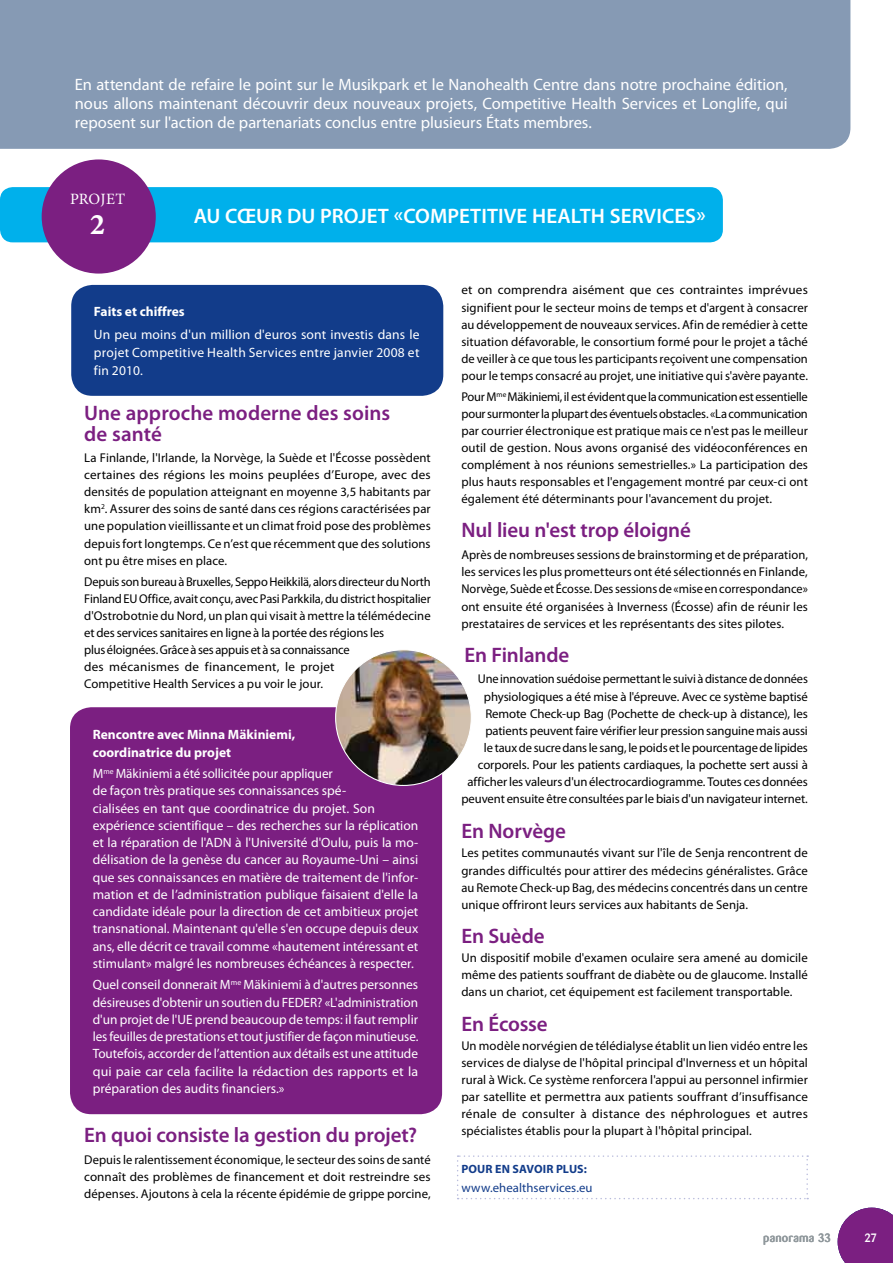
<style>
.page{position:relative;width:893px;height:1263px;background:#fff}
.page>*{position:absolute;margin:0;border:0;box-sizing:border-box;transform-origin:0 0}
.t1{font:30px "Minion Pro Bold Capt";color:#fff}
.t2{font:600 21px/21px "Myriad Pro";letter-spacing:-.005em;color:#7b1f81}
.t3{font:600 21px "Myriad Pro";letter-spacing:.005em;color:#fff}
.t4{font:16.5px/18.8px "Myriad Pro";letter-spacing:-.005em;color:#fff;text-align:justify}
.t5{font:15.75px "Minion Pro";letter-spacing:.01em;color:#fff}
.t6{font:13.5px/17.2px "Myriad Pro";color:#fff;text-align:justify}
.t7{font:700 13.5px/18px "Myriad Pro";color:#fff}
.t8{font:12.75px/17.1px "Myriad Pro";letter-spacing:-.005em;color:#000;text-align:justify}
.t9{font:12.75px "Myriad Pro";letter-spacing:.005em;color:#123c8a}
.t10{font:700 12px "Myriad Pro";color:#123c8a}
.t11{font:500 12px "Barmeno";letter-spacing:.02em;color:#90989c}
.t12{font:500 12px "Barmeno";color:#fff}
</style>
<div class="page">
<div style="left:0;top:0;width:850px;height:149px;background:#869ab4"></div>
<svg style="left:838px;top:1208px;width:55px;height:55px;background:#87358d"></svg>
<div style="left:0;top:187px;width:723px;height:55px;background:#00b0eb;border-radius:13px"></div>
<div style="left:42px;top:159px;width:114px;height:115px;background:#7b1f81;border-radius:50%"></div>
<div style="left:71px;top:285px;width:372px;height:111px;background:#123c8a;border-radius:21px"></div>
<div style="left:70px;top:707px;width:372px;height:407px;background:#7b1f81;border-radius:21px"></div>
<svg style="left:457px;top:1155px;width:351px;height:44px"></svg>
<img style="left:336px;top:650px;width:135px;height:135px;border-radius:68px">
<p class="t4" style="left:75px;top:76px;width:714px">En attendant de refaire le point sur le Musikpark et le Nanohealth Centre dans notre prochaine édition, nous allons maintenant découvrir deux nouveaux projets, Competitive Health Services et Longlife, qui reposent sur l'action de partenariats conclus entre plusieurs États membres.</p>
<p class="t5" style="left:70px;top:188px;width:57px">PROJET</p>
<h1 class="t1" style="left:90px;top:206px;width:17px">2</h1>
<h2 class="t3" style="left:194px;top:204px;width:514px">AU CŒUR DU PROJET «COMPETITIVE HEALTH SERVICES»</h2>
<p class="t7" style="left:94px;top:303px;width:92px">Faits et chiffres</p>
<p class="t6" style="left:94px;top:325px;width:327px;line-height:18px">Un peu moins d'un million d'euros sont investis dans le projet Competitive Health Services entre janvier 2008 et fin 2010.</p>
<h2 class="t2" style="left:84px;top:403px;width:308px">Une approche moderne des soins de santé</h2>
<p class="t8" style="left:84px;top:450px;width:348px">La Finlande, l'Irlande, la Norvège, la Suède et l'Écosse possèdent certaines des régions les moins peuplées d’Europe, avec des densités de population atteignant en moyenne 3,5 habitants par km<sup>2</sup>. Assurer des soins de santé dans ces régions caractérisées par une population vieillissante et un climat froid pose des problèmes depuis fort longtemps. Ce n’est que récemment que des solutions ont pu être mises en place.</p>
<p class="t8" style="left:84px;top:573px;width:348px;text-align:left">Depuis son bureau à Bruxelles, Seppo Heikkilä, alors directeur du North Finland EU Office, avait conçu, avec Pasi Parkkila, du district hospitalier d'Ostrobotnie du Nord, un plan qui visait à mettre la télémédecine et des services sanitaires en ligne à la portée des régions les<br>plus éloignées. Grâce à ses appuis et à sa connaissance<br>des mécanismes de financement, le projet<br>Competitive Health Services a pu voir le jour.</p>
<p class="t7" style="left:93px;top:725px;width:204px">Rencontre avec Minna Mäkiniemi, coordinatrice du projet</p>
<p class="t6" style="left:93px;top:765px;width:327px;text-align:left">M<sup>me</sup> Mäkiniemi a été sollicitée pour appliquer<br>de façon très pratique ses connaissances spé-<br>cialisées en tant que coordinatrice du projet. Son expérience scientifique – des recherches sur la réplication et la réparation de l'ADN à l'Université d'Oulu, puis la mo&shy;délisation de la genèse du cancer au Royaume-Uni – ainsi que ses connaissances en matière de traitement de l'infor&shy;mation et de l’administration publique faisaient d'elle la candidate idéale pour la direction de cet ambitieux projet transnational. Maintenant qu'elle s'en occupe depuis deux ans, elle décrit ce travail comme «hautement intéressant et stimulant» malgré les nombreuses échéances à respecter.</p>
<p class="t6" style="left:93px;top:976px;width:327px">Quel conseil donnerait M<sup>me</sup> Mäkiniemi à d'autres personnes désireuses d'obtenir un soutien du FEDER? «L'administration d'un projet de l'UE prend beaucoup de temps: il faut remplir les feuilles de prestations et tout justifier de façon minutieuse.<br>Toutefois, accorder de l’attention aux détails est une attitude qui paie car cela facilite la rédaction des rapports et la préparation des audits financiers.»</p>
<h2 class="t2" style="left:84px;top:1125px;width:334px">En quoi consiste la gestion du projet?</h2>
<p class="t8" style="left:84px;top:1151px;width:348px">Depuis le ralentissement économique, le secteur des soins de santé connaît des problèmes de financement et doit restreindre ses dépenses. Ajoutons à cela la récente épidémie de grippe porcine,</p>
<p class="t8" style="left:461px;top:282px;width:348px">et on comprendra aisément que ces contraintes imprévues signifient pour le secteur moins de temps et d'argent à consacrer au développement de nouveaux services. Afin de remédier à cette situation défavorable, le consortium formé pour le projet a tâché de veiller à ce que tous les participants reçoivent une compensation pour le temps consacré au projet, une initiative qui s'avère payante.</p>
<p class="t8" style="left:461px;top:389px;width:348px">Pour M<sup>me</sup> Mäkiniemi, il est évident que la communication est essentielle pour surmonter la plupart des éventuels obstacles. «La communication par courrier électronique est pratique mais ce n'est pas le meilleur outil de gestion. Nous avons organisé des vidéoconférences en complément à nos réunions semestrielles.» La participation des plus hauts responsables et l'engagement montré par ceux-ci ont également été déterminants pour l'avancement du projet.</p>
<h2 class="t2" style="left:461px;top:520px;width:231px">Nul lieu n'est trop éloigné</h2>
<p class="t8" style="left:461px;top:546px;width:348px">Après de nombreuses sessions de brainstorming et de préparation, les services les plus prometteurs ont été sélectionnés en Finlande, Norvège, Suède et Écosse. Des sessions de «mise en correspondance» ont ensuite été organisées à Inverness (Écosse) afin de réunir les prestataires de services et les représentants des sites pilotes.</p>
<h2 class="t2" style="left:464px;top:645px;width:106px">En Finlande</h2>
<p class="t8" style="left:461px;top:671px;width:348px;text-align:right">Une innovation suédoise permettant le suivi à distance de données physiologiques a été mise à l'épreuve. Avec ce système baptisé Remote Check-up Bag (Pochette de check-up à distance), les patients peuvent faire vérifier leur pression sanguine mais aussi<br>le taux de sucre dans le sang, le poids et le pourcentage de lipides corporels. Pour les patients cardiaques, la pochette sert aussi à afficher les valeurs d'un électrocardiogramme. Toutes ces données peuvent ensuite être consultées par le biais d'un navigateur internet.</p>
<h2 class="t2" style="left:461px;top:821px;width:106px">En Norvège</h2>
<p class="t8" style="left:461px;top:845px;width:348px">Les petites communautés vivant sur l'île de Senja rencontrent de grandes difficultés pour attirer des médecins généralistes. Grâce au Remote Check-up Bag, des médecins concentrés dans un centre unique offriront leurs services aux habitants de Senja.</p>
<h2 class="t2" style="left:461px;top:926px;width:85px">En Suède</h2>
<p class="t8" style="left:461px;top:950px;width:348px">Un dispositif mobile d'examen oculaire sera amené au domicile même des patients souffrant de diabète ou de glaucome. Installé dans un chariot, cet équipement est facilement transportable.</p>
<h2 class="t2" style="left:461px;top:1013px;width:88px">En Écosse</h2>
<p class="t8" style="left:461px;top:1037px;width:348px">Un modèle norvégien de télédialyse établit un lien vidéo entre les services de dialyse de l'hôpital principal d'Inverness et un hôpital rural à Wick. Ce système renforcera l'appui au personnel infirmier par satellite et permettra aux patients souffrant d’insuffisance rénale de consulter à distance des néphrologues et autres spécialistes établis pour la plupart à l'hôpital principal.</p>
<p class="t10" style="left:461px;top:1162px;width:16px">Pour</p>
<p class="t10" style="left:495px;top:1162px;width:26px">en savoir</p>
<p class="t10" style="left:556px;top:1162px;width:8px">plus</p>
<p class="t10" style="left:584px;top:1162px;width:5px">:</p>
<p class="t9" style="left:461px;top:1181px;width:133px">www.ehealthservices.eu</p>
<p class="t11" style="left:763px;top:1230px;width:69px">panorama 33</p>
<p class="t12" style="left:865px;top:1231px;width:14px">27</p>
</div>
